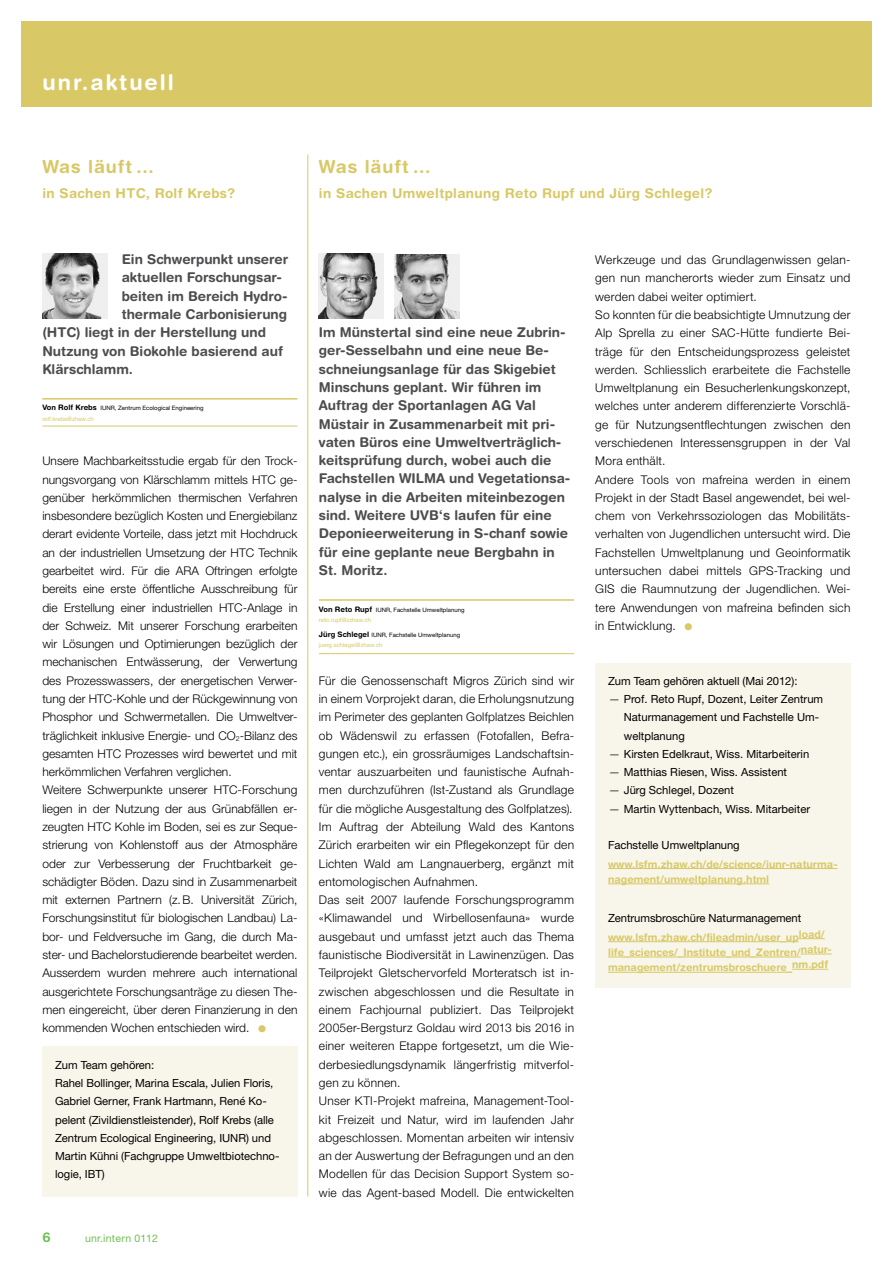
<style>
.page{position:relative;width:893px;height:1263px;background:#fff}
.page>*{position:absolute;margin:0;border:0;box-sizing:border-box;transform-origin:0 0}
.t1{font:700 43.5px "Helvetica Rounded LT Std";color:#d8c966}
.t2{font:700 21.75px "Helvetica Rounded LT Std";letter-spacing:.09em;color:#fff}
.t3{font:700 18px "Helvetica Rounded LT Std";letter-spacing:.05em;color:#d8c966}
.t4{font:700 13.5px/18.3px "Helvetica Rounded LT Std";color:#4d4d4f}
.t5{font:700 13.5px "Helvetica Rounded LT Std";letter-spacing:.025em;color:#d8c966}
.t6{font:700 13.5px "Helvetica Rounded LT Std";color:#70bf54}
.t7{font:300 12px/18.3px "Helvetica Neue LT Pro";letter-spacing:.01em;color:#000}
.t8{font:11.25px/18.3px "Helvetica Neue LT Pro";letter-spacing:-.005em;color:#000}
.t9{font:700 10.5px/15.3px "Helvetica Rounded LT Std";color:#d8c966}
.t10{font:10.5px "Helvetica Neue LT Pro";letter-spacing:.025em;color:#70bf54}
.t11{font:6px/10.2px "Helvetica Neue LT Pro";color:#000}
.s1{font-family:"Helvetica Rounded LT Std";font-weight:700;font-size:7.5px}
.s2{color:#d8c966}
.s3{font-size:7.05px}
.s4{font-weight:300}
</style>
<div class="page">
<div style="left:21px;top:21px;width:851px;height:85px;background:#d8c966"></div>
<hr style="left:42px;top:398px;width:255px;height:2px;background:#d8c966">
<hr style="left:42px;top:426px;width:255px;height:1px;background:#d8c966">
<div style="left:42px;top:1046px;width:255px;height:151px;background:#f8f6ea"></div>
<img style="left:42px;top:254px;width:65px;height:64px">
<hr style="left:319px;top:599px;width:255px;height:2px;background:#d8c966">
<hr style="left:319px;top:653px;width:255px;height:1px;background:#d8c966">
<img style="left:319px;top:254px;width:65px;height:64px">
<img style="left:394px;top:254px;width:65px;height:65px">
<hr style="left:307px;top:154px;width:1px;height:1043px;background:#d8c966">
<div style="left:595px;top:663px;width:255px;height:325px;background:#f8f6ea"></div>
<hr style="left:608px;top:868px;width:230px;height:1px;background:#d8c966">
<hr style="left:608px;top:883px;width:161px;height:1px;background:#d8c966">
<hr style="left:608px;top:941px;width:191px;height:1px;background:#d8c966">
<svg style="left:799px;top:938px;width:26px;height:1px"></svg>
<hr style="left:608px;top:957px;width:193px;height:1px;background:#d8c966">
<hr style="left:801px;top:954px;width:31px;height:1px;background:#d8c966">
<hr style="left:608px;top:972px;width:184px;height:1px;background:#d8c966">
<hr style="left:792px;top:969px;width:36px;height:1px;background:#d8c966">
<h2 class="t2" style="left:43px;top:69px;width:133px">unr.aktuell</h2>
<h3 class="t3" style="left:42px;top:155px;width:113px">Was läuft …</h3>
<p class="t5" style="left:42px;top:185px;width:194px">in Sachen HTC, Rolf Krebs?</p>
<p class="t4" style="left:122px;top:250px;width:168px">Ein Schwerpunkt unserer aktuellen Forschungsar&shy;beiten im Bereich Hydro&shy;thermale Carbonisierung</p>
<p class="t4" style="left:42px;top:323px;width:242px">(HTC) liegt in der Herstellung und<br>Nutzung von Biokohle basierend auf<br>Klärschlamm.</p>
<p class="t11" style="left:42px;top:403px;width:163px"><span class="s1">Von Rolf Krebs</span> IUNR, Zentrum Ecological Engineering <span class="s2">rolf.krebs@zhaw.ch</span></p>
<p class="t7" style="left:42px;top:451px;width:257px">Unsere Machbarkeitsstudie ergab für den Trock&shy;nungsvorgang von Klärschlamm mittels HTC ge&shy;genüber herkömmlichen thermischen Verfahren insbesondere bezüglich Kosten und Energiebilanz derart evidente Vorteile, dass jetzt mit Hochdruck an der industriellen Umsetzung der HTC Technik gearbeitet wird. Für die ARA Oftringen erfolgte bereits eine erste öffentliche Ausschreibung für die Erstellung einer industriellen HTC-Anlage in der Schweiz. Mit unserer Forschung erarbeiten wir Lösungen und Optimierungen bezüglich der mechanischen Entwässerung, der Verwertung des Prozesswassers, der energetischen Verwer&shy;tung der HTC-Kohle und der Rückgewinnung von Phosphor und Schwermetallen. Die Umweltver&shy;träglichkeit inklusive Energie- und CO<span class="s3">2</span>-Bilanz des gesamten HTC Prozesses wird bewertet und mit herkömmlichen Verfahren verglichen.<br>Weitere Schwerpunkte unserer HTC-Forschung liegen in der Nutzung der aus Grünabfällen er&shy;zeugten HTC Kohle im Boden, sei es zur Seque&shy;strierung von Kohlenstoff aus der Atmosphäre oder zur Verbesserung der Fruchtbarkeit ge&shy;schädigter Böden. Dazu sind in Zusammenarbeit mit externen Partnern (z.B. Universität Zürich, Forschungsinstitut für biologischen Landbau) La&shy;bor- und Feldversuche im Gang, die durch Ma&shy;ster- und Bachelorstudierende bearbeitet werden.<br>Ausserdem wurden mehrere auch international ausgerichtete Forschungsanträge zu diesen The&shy;men eingereicht, über deren Finanzierung in den kommenden Wochen entschieden wird.</p>
<h1 class="t1" style="left:256px;top:990px;width:15px">.</h1>
<p class="t8" style="left:55px;top:1055px;width:226px">Zum Team gehören:<br>Rahel Bollinger, Marina Escala, Julien Floris, Gabriel Gerner, Frank Hartmann, René Ko&shy;pelent (Zivildienstleistender), Rolf Krebs (alle Zentrum Ecological Engineering, IUNR) und Martin Kühni (Fachgruppe Umweltbiotechno&shy;logie, IBT)</p>
<p class="t6" style="left:43px;top:1229px;width:10px">6</p>
<p class="t10" style="left:85px;top:1231px;width:74px">unr.intern 0112</p>
<h3 class="t3" style="left:319px;top:155px;width:113px">Was läuft …</h3>
<p class="t5" style="left:319px;top:185px;width:395px">in Sachen Umweltplanung Reto Rupf und Jürg Schlegel?</p>
<p class="t4" style="left:319px;top:323px;width:253px">Im Münstertal sind eine neue Zubrin&shy;ger-Sesselbahn und eine neue Be&shy;schneiungsanlage für das Skigebiet Minschuns geplant. Wir führen im Auftrag der Sportanlagen AG Val Müstair in Zusammenarbeit mit pri&shy;vaten Büros eine Umweltverträglich&shy;keitsprüfung durch, wobei auch die Fachstellen WILMA und Vegetationsa&shy;nalyse in die Arbeiten miteinbezogen sind. Weitere UVB‘s laufen für eine Deponieerweiterung in S-chanf sowie für eine geplante neue Bergbahn in St. Moritz.</p>
<p class="t11" style="left:319px;top:604px;width:147px"><span class="s1">Von Reto Rupf</span> IUNR, Fachstelle Umweltplanung <span class="s2">reto.rupf@zzhaw.ch</span></p>
<p class="t11" style="left:319px;top:629px;width:143px"><span class="s1">Jürg Schlegel</span> IUNR, Fachstelle Umweltplanung <span class="s2">juerg.schlegel@zhaw.ch</span></p>
<p class="t7" style="left:319px;top:671px;width:257px">Für die Genossenschaft Migros Zürich sind wir in einem Vorprojekt daran, die Erholungsnutzung im Perimeter des geplanten Golfplatzes Beichlen ob Wädenswil zu erfassen (Fotofallen, Befra&shy;gungen etc.), ein grossräumiges Landschaftsin&shy;ventar auszuarbeiten und faunistische Aufnah&shy;men durchzuführen (Ist-Zustand als Grundlage für die mögliche Ausgestaltung des Golfplatzes).<br>Im Auftrag der Abteilung Wald des Kantons Zürich erarbeiten wir ein Pflegekonzept für den Lichten Wald am Langnauerberg, ergänzt mit entomologischen Aufnahmen.<br>Das seit 2007 laufende Forschungsprogramm «Klimawandel und Wirbellosenfauna» wurde ausgebaut und umfasst jetzt auch das Thema faunistische Biodiversität in Lawinenzügen. Das Teilprojekt Gletschervorfeld Morteratsch ist in&shy;zwischen abgeschlossen und die Resultate in einem Fachjournal publiziert. Das Teilprojekt 2005er-Bergsturz Goldau wird 2013 bis 2016 in einer weiteren Etappe fortgesetzt, um die Wie&shy;derbesiedlungsdynamik längerfristig mitverfol&shy;gen zu können.<br>Unser KTI-Projekt mafreina, Management-Tool&shy;kit Freizeit und Natur, wird im laufenden Jahr abgeschlossen. Momentan arbeiten wir intensiv an der Auswertung der Befragungen und an den Modellen für das Decision Support System so&shy;wie das Agent-based Modell. Die entwickelten</p>
<p class="t7" style="left:595px;top:250px;width:257px">Werkzeuge und das Grundlagenwissen gelan&shy;gen nun mancherorts wieder zum Einsatz und werden dabei weiter optimiert.<br>So konnten für die beabsichtigte Umnutzung der Alp Sprella zu einer SAC-Hütte fundierte Bei&shy;träge für den Entscheidungsprozess geleistet werden. Schliesslich erarbeitete die Fachstelle Umweltplanung ein Besucherlenkungskonzept, welches unter anderem differenzierte Vorschlä&shy;ge für Nutzungsentflechtungen zwischen den verschiedenen Interessensgruppen in der Val Mora enthält.<br>Andere Tools von mafreina werden in einem Projekt in der Stadt Basel angewendet, bei wel&shy;chem von Verkehrssoziologen das Mobilitäts&shy;verhalten von Jugendlichen untersucht wird. Die Fachstellen Umweltplanung und Geoinformatik untersuchen dabei mittels GPS-Tracking und GIS die Raumnutzung der Jugendlichen. Wei&shy;tere Anwendungen von mafreina befinden sich in Entwicklung.</p>
<h1 class="t1" style="left:682px;top:588px;width:15px">.</h1>
<p class="t8" style="left:608px;top:671px;width:191px">Zum Team gehören aktuell (Mai 2012):</p>
<p class="t8" style="left:624px;top:689px;width:201px;text-indent:-15px"><span class="s4">—</span> Prof. Reto Rupf, Dozent, Leiter Zentrum<br>Naturmanagement und Fachstelle Um&shy;weltplanung</p>
<p class="t8" style="left:609px;top:744px;width:202px"><span class="s4">—</span> Kirsten Edelkraut, Wiss. Mitarbeiterin</p>
<p class="t8" style="left:609px;top:763px;width:180px"><span class="s4">—</span> Matthias Riesen, Wiss. Assistent</p>
<p class="t8" style="left:609px;top:781px;width:127px"><span class="s4">—</span> Jürg Schlegel, Dozent</p>
<p class="t8" style="left:609px;top:799px;width:203px"><span class="s4">—</span> Martin Wyttenbach, Wiss. Mitarbeiter</p>
<p class="t8" style="left:608px;top:836px;width:133px">Fachstelle Umweltplanung</p>
<p class="t9" style="left:608px;top:856px;width:231px">www.lsfm.zhaw.ch/de/science/iunr-naturma&shy;nagement/umweltplanung.html</p>
<p class="t8" style="left:608px;top:909px;width:195px">Zentrumsbroschüre Naturmanagement</p>
<p class="t9" style="left:608px;top:929px;width:225px">www.lsfm.zhaw.ch/fileadmin/user_upload/ life_sciences/_Institute_und_Zentren/natur&shy;management/zentrumsbroschuere_nm.pdf</p>
</div>
